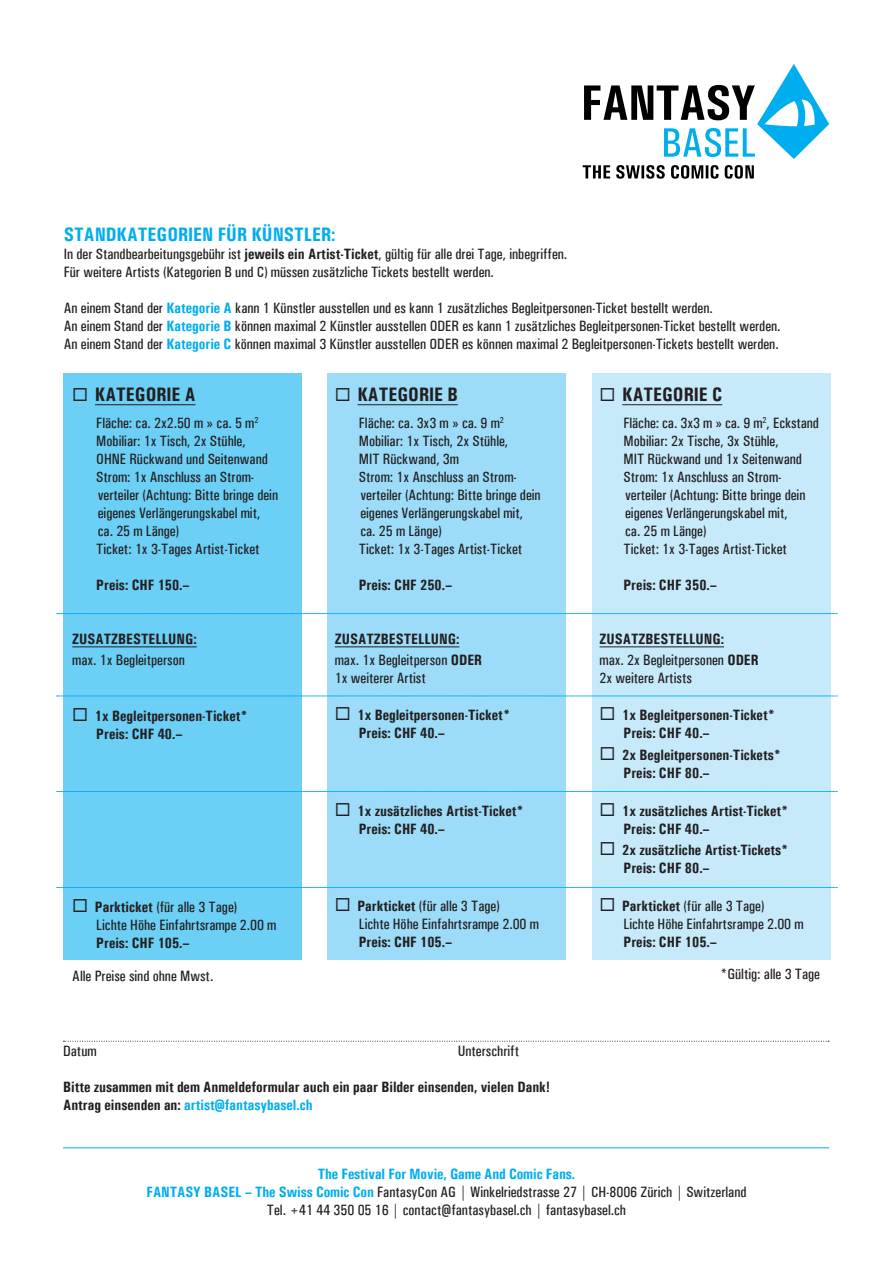
<style>
.page{position:relative;width:893px;height:1263px;background:#fff}
.page>*{position:absolute;margin:0;border:0;box-sizing:border-box;transform-origin:0 0}
.t1{font:700 condensed 19.5px "Univers";color:#231f20}
.t2{font:700 condensed 19.5px "Univers";color:#00aeef}
.t3{font:500 condensed 15px/18px "Univers";color:#231f20}
.t4{font:700 condensed 15px/18px "Univers";color:#231f20}
.s1{font-weight:700}
.s2{font-weight:700;color:#00aeef}
.s3{font-weight:500}
.s4{color:#00aeef}
</style>
<div class="page">
<div style="left:64px;top:373px;width:238px;height:587px;background:#6bcff6"></div>
<div style="left:327px;top:373px;width:239px;height:587px;background:#9cdcf8"></div>
<div style="left:592px;top:373px;width:238px;height:587px;background:#c6eafa"></div>
<svg style="left:57px;top:696px;width:780px;height:1px"></svg>
<svg style="left:57px;top:613px;width:780px;height:1px"></svg>
<svg style="left:57px;top:791px;width:780px;height:1px"></svg>
<svg style="left:57px;top:887px;width:780px;height:1px"></svg>
<svg style="left:584px;top:64px;width:245px;height:95px"></svg>
<svg style="left:583px;top:165px;width:27px;height:13px"></svg>
<svg style="left:616px;top:165px;width:49px;height:14px"></svg>
<svg style="left:671px;top:165px;width:48px;height:14px"></svg>
<svg style="left:725px;top:165px;width:29px;height:14px"></svg>
<hr style="left:95px;top:404px;width:101px;height:1px;background:#231f20">
<hr style="left:72px;top:646px;width:125px;height:1px;background:#231f20">
<hr style="left:622px;top:404px;width:100px;height:1px;background:#231f20">
<hr style="left:600px;top:646px;width:124px;height:1px;background:#231f20">
<hr style="left:358px;top:404px;width:100px;height:1px;background:#231f20">
<hr style="left:335px;top:646px;width:124px;height:1px;background:#231f20">
<svg style="left:63px;top:1041px;width:766px;height:1px"></svg>
<hr style="left:63px;top:1147px;width:766px;height:1px;background:#00aeef">
<h1 class="t2" style="left:64px;top:222px;width:273px">STANDKATEGORIEN FÜR KÜNSTLER:</h1>
<p class="t3" style="left:64px;top:245px;width:505px">In der Standbearbeitungsgebühr ist <span class="s1">jeweils ein Artist-Ticket</span>, gültig für alle drei Tage, inbegriffen.<br>Für weitere Artists (Kategorien B und C) müssen zusätzliche Tickets bestellt werden.</p>
<p class="t3" style="left:64px;top:299px;width:718px">An einem Stand der <span class="s2">Kategorie A</span> kann 1 Künstler ausstellen und es kann 1 zusätzliches Begleitpersonen-Ticket bestellt werden.<br>An einem Stand der <span class="s2">Kategorie B</span> können maximal 2 Künstler ausstellen ODER es kann 1 zusätzliches Begleitpersonen-Ticket bestellt werden.<br>An einem Stand der <span class="s2">Kategorie C</span> können maximal 3 Künstler ausstellen ODER es können maximal 2 Begleitpersonen-Tickets bestellt werden.</p>
<h1 class="t1" style="left:72px;top:382px;width:125px">◻ KATEGORIE A</h1>
<p class="t3" style="left:96px;top:414px;width:183px">Fläche: ca. 2x2.50 m » ca. 5 m<sup>2<br></sup>Mobiliar: 1x Tisch, 2x Stühle,<br>OHNE Rückwand und Seitenwand<br>Strom: 1x Anschluss an Strom&shy;verteiler (Achtung: Bitte bringe dein eigenes Verlängerungskabel mit,<br>ca. 25 m Länge)<br>Ticket: 1x 3-Tages Artist-Ticket</p>
<p class="t4" style="left:96px;top:576px;width:95px">Preis: CHF 150.–</p>
<p class="t4" style="left:72px;top:630px;width:126px">ZUSATZBESTELLUNG:</p>
<p class="t3" style="left:72px;top:651px;width:114px">max. 1x Begleitperson</p>
<p class="t4" style="left:96px;top:707px;width:153px;text-indent:-24px">◻ 1x Begleitpersonen-Ticket*<br>Preis: CHF 40.–</p>
<p class="t3" style="left:96px;top:897px;width:182px;text-indent:-24px">◻ <span class="s1">Parkticket</span> (für alle 3 Tage)<br>Lichte Höhe Einfahrtsrampe 2.00 m</p>
<p class="t4" style="left:96px;top:933px;width:95px">Preis: CHF 105.–</p>
<p class="t3" style="left:72px;top:966px;width:143px">Alle Preise sind ohne Mwst.</p>
<h1 class="t1" style="left:335px;top:382px;width:124px">◻ KATEGORIE B</h1>
<p class="t3" style="left:359px;top:414px;width:183px">Fläche: ca. 3x3 m » ca. 9 m<sup>2<br></sup>Mobiliar: 1x Tisch, 2x Stühle,<br>MIT Rückwand, 3m<br>Strom: 1x Anschluss an Strom&shy;verteiler (Achtung: Bitte bringe dein eigenes Verlängerungskabel mit,<br>ca. 25 m Länge)<br>Ticket: 1x 3-Tages Artist-Ticket</p>
<p class="t4" style="left:359px;top:576px;width:95px">Preis: CHF 250.–</p>
<p class="t4" style="left:335px;top:628px;width:149px;line-height:21px">ZUSATZBESTELLUNG: <span class="s3">max. 1x Begleitperson</span> ODER</p>
<p class="t3" style="left:335px;top:669px;width:92px">1x weiterer Artist</p>
<p class="t4" style="left:359px;top:706px;width:153px;text-indent:-24px">◻ 1x Begleitpersonen-Ticket*<br>Preis: CHF 40.–</p>
<p class="t4" style="left:359px;top:802px;width:166px;text-indent:-24px">◻ 1x zusätzliches Artist-Ticket*<br>Preis: CHF 40.–</p>
<p class="t3" style="left:359px;top:897px;width:182px;text-indent:-24px">◻ <span class="s1">Parkticket</span> (für alle 3 Tage)<br>Lichte Höhe Einfahrtsrampe 2.00 m</p>
<p class="t4" style="left:359px;top:933px;width:95px">Preis: CHF 105.–</p>
<p class="t3" style="left:63px;top:1042px;width:35px">Datum</p>
<p class="t3" style="left:458px;top:1042px;width:63px">Unterschrift</p>
<p class="t4" style="left:63px;top:1078px;width:489px">Bitte zusammen mit dem Anmeldeformular auch ein paar Bilder einsenden, vielen Dank!<br>Antrag einsenden an: <span class="s4">artist@fantasybasel.ch</span></p>
<h1 class="t1" style="left:600px;top:382px;width:124px">◻ KATEGORIE C</h1>
<p class="t3" style="left:624px;top:414px;width:197px">Fläche: ca. 3x3 m » ca. 9 m<sup>2</sup>, Eckstand<br>Mobiliar: 2x Tische, 3x Stühle,<br>MIT Rückwand und 1x Seitenwand<br>Strom: 1x Anschluss an Strom&shy;verteiler (Achtung: Bitte bringe dein eigenes Verlängerungskabel mit,<br>ca. 25 m Länge)<br>Ticket: 1x 3-Tages Artist-Ticket</p>
<p class="t4" style="left:624px;top:576px;width:95px">Preis: CHF 350.–</p>
<p class="t4" style="left:600px;top:628px;width:161px;line-height:21px">ZUSATZBESTELLUNG:<br><span class="s3">max. 2x Begleitpersonen</span> ODER</p>
<p class="t3" style="left:600px;top:669px;width:94px">2x weitere Artists</p>
<p class="t4" style="left:624px;top:706px;width:153px;text-indent:-24px">◻ 1x Begleitpersonen-Ticket*<br>Preis: CHF 40.–</p>
<p class="t4" style="left:624px;top:746px;width:159px;text-indent:-24px">◻ 2x Begleitpersonen-Tickets*<br>Preis: CHF 80.–</p>
<p class="t4" style="left:624px;top:801px;width:166px;text-indent:-24px">◻ 1x zusätzliches Artist-Ticket*<br>Preis: CHF 40.–</p>
<p class="t4" style="left:624px;top:841px;width:166px;text-indent:-24px">◻ 2x zusätzliche Artist-Tickets*<br>Preis: CHF 80.–</p>
<p class="t3" style="left:624px;top:896px;width:182px;text-indent:-24px">◻ <span class="s1">Parkticket</span> (für alle 3 Tage)<br>Lichte Höhe Einfahrtsrampe 2.00 m</p>
<p class="t4" style="left:624px;top:932px;width:95px">Preis: CHF 105.–</p>
<p class="t3" style="left:720px;top:964px;width:101px">*Gültig: alle 3 Tage</p>
<p class="t3" style="left:146px;top:1165px;width:601px;text-align:center"><span class="s2">The Festival For Movie, Game And Comic Fans.<br>FANTASY BASEL – The Swiss Comic Con</span> FantasyCon AG | Winkelriedstrasse 27 | CH-8006 Zürich | Switzerland<br>Tel. +41 44 350 05 16 | contact@fantasybasel.ch | fantasybasel.ch</p>
</div>
